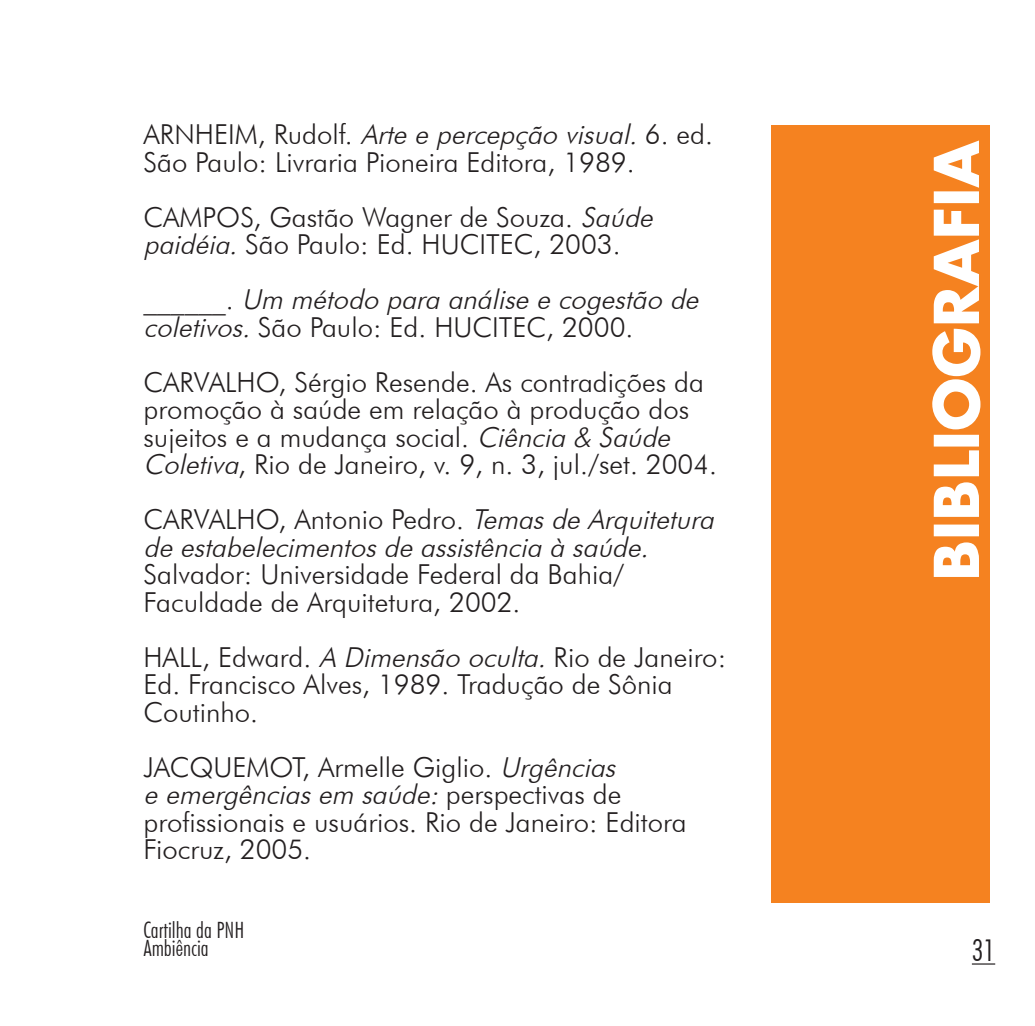
<style>
.page{position:relative;width:1035px;height:1026px;background:#fff}
.page>*{position:absolute;margin:0;border:0;box-sizing:border-box;transform-origin:0 0}
.t1{font:700 60px "Futura";color:#fff}
.t2{font:300 condensed 30px "Futura BT";color:#231f20}
.t3{font:300 27.5px/27.5px "Futura BT";color:#231f20}
.t4{font:italic 300 27.5px/27.5px "Futura BT";color:#231f20}
.t5{font:300 condensed 22.5px/17.8px "Futura BT";color:#231f20}
.s1{font-style:italic}
.s2{font-style:normal}
</style>
<div class="page">
<svg style="left:972px;top:963px;width:23px;height:1px"></svg>
<div style="left:771px;top:126px;width:219px;height:777px;background:#f58220"></div>
<p class="t3" style="left:143px;top:120px;width:571px">AR N H E I M , Ru d o l f. <span class="s1">Arte e percepção visual.</span>6 . e d .<br>São Paulo: Livraria Pioneira Editora, 1989.</p>
<p class="t3" style="left:143px;top:203px;width:518px">CAMPOS, Gastão Wagner de Souza. <span class="s1">Saúde paidéia.</span>São Paulo: Ed. HUCITEC, 2003.</p>
<p class="t4" style="left:143px;top:285px;width:563px"><span class="s2">______ .</span> Um método para análise e cogestão de coletivos.<span class="s2">São Paulo: Ed. HUCITEC, 2000.</span></p>
<p class="t3" style="left:143px;top:368px;width:575px">CARVALHO, Sérgio Resende. As contradições da promoção à saúde em relação à produção dos sujeitos e a mudança social. <span class="s1">Ciência &amp; Saúde Coletiva</span>, Rio de Janeiro, v. 9, n. 3, jul./set. 2004.</p>
<p class="t4" style="left:143px;top:505px;width:579px"><span class="s2">CARVALHO, Antonio Pedro.</span> Temasde Arquitetura de estabelecimentosde assistência à saúde.</p>
<p class="t3" style="left:143px;top:560px;width:482px">Salvador: Universidade Federal da Bahia/<br>Faculdade de Arquitetura, 2002.</p>
<p class="t3" style="left:143px;top:643px;width:584px">HALL, Edward. <span class="s1">A Dimensão oculta.</span>Rio de Janeiro:<br>Ed. Francisco Alves, 1989. Tradução de Sônia<br>Coutinho.</p>
<p class="t3" style="left:143px;top:753px;width:545px">JACQUEMOT, Armelle Giglio. <span class="s1">Urgências<br>e emergênciasem saúde:</span>p e rs p e ct i va s d e profissionais e usuários. Rio de Janeiro: Editora Fiocruz, 2005.</p>
<p class="t5" style="left:143px;top:921px;width:102px">Cartilha da PNH<br>Ambiência</p>
<h1 class="t1" style="left:931px;top:581px;width:442px;rotate:-90deg">BIBLIOGRAFIA</h1>
<p class="t2" style="left:972px;top:932px;width:25px">31</p>
</div>
